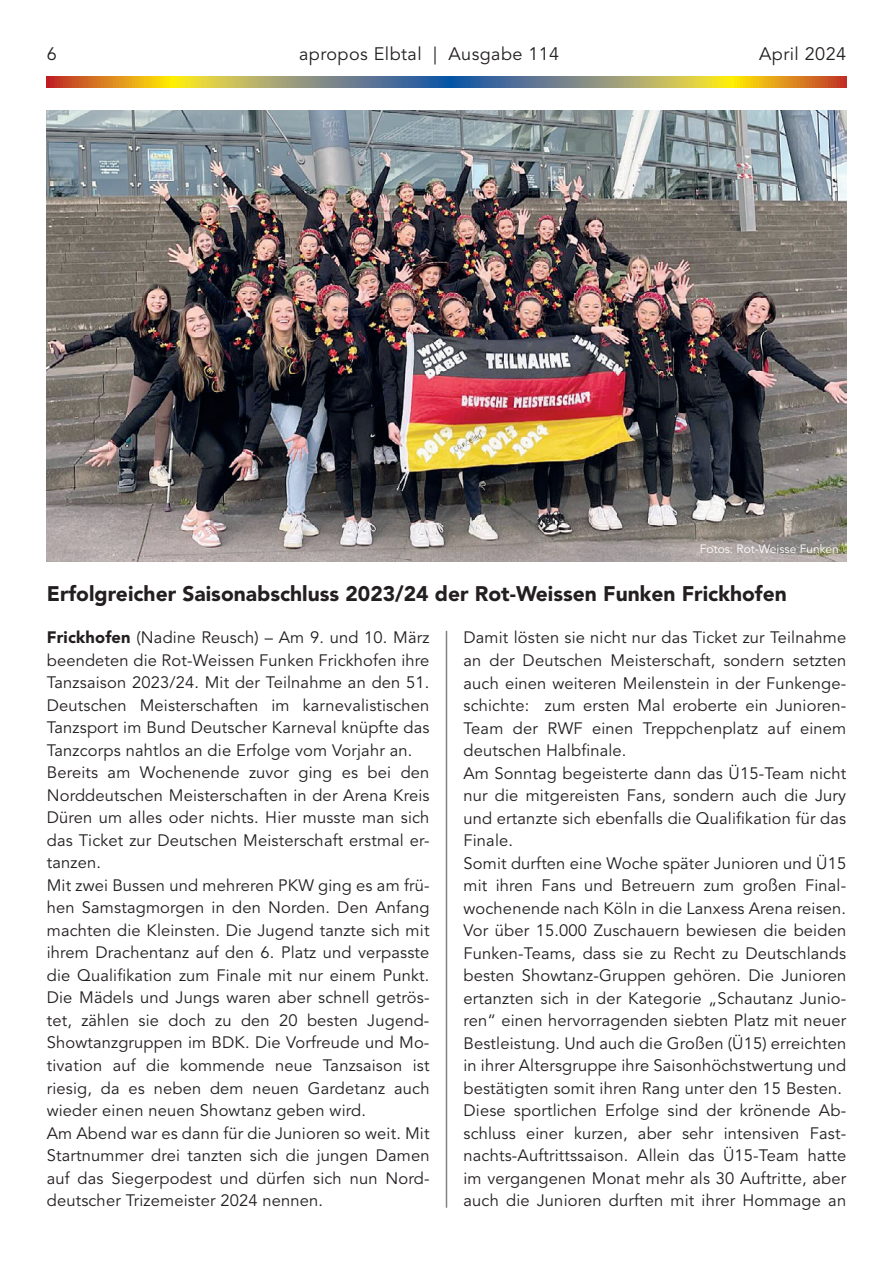
<style>
.page{position:relative;width:893px;height:1263px;background:#fff}
.page>*{position:absolute;margin:0;border:0;box-sizing:border-box;transform-origin:0 0}
.t1{font:900 21px "Avenir LT Std";color:#231f20}
.t2{font:18px "Avenir LT Std";letter-spacing:.025em;color:#231f20}
.t3{font:16.5px/22.5px "Avenir LT Std";letter-spacing:.01em;color:#231f20}
.t4{font:12px "Avenir LT Std";color:#fff}
.s1{font-weight:900}
</style>
<div class="page">
<svg style="left:47px;top:77px;width:799px;height:10px;background:#a3935b"></svg>
<hr style="left:446px;top:631px;width:1px;height:577px;background:#808285">
<img style="left:47px;top:111px;width:799px;height:450px">
<p class="t2" style="left:47px;top:44px;width:12px">6</p>
<p class="t2" style="left:299px;top:44px;width:262px">apropos Elbtal | Ausgabe 114</p>
<p class="t2" style="left:759px;top:44px;width:89px">April 2024</p>
<p class="t4" style="left:700px;top:542px;width:140px">Fotos: Rot-Weisse Funken</p>
<p class="t1" style="left:47px;top:581px;width:741px">Erfolgreicher Saisonabschluss 2023/24 der Rot-Weissen Funken Frickhofen</p>
<p class="t3" style="left:47px;top:627px;width:384px"><span class="s1">Frickhofen</span> (Nadine Reusch) – Am 9. und 10. März beendeten die Rot-Weissen Funken Frickhofen ihre Tanzsaison 2023/24. Mit der Teilnahme an den 51.<br>Deutschen Meisterschaften im karnevalistischen Tanzsport im Bund Deutscher Karneval knüpfte das Tanzcorps nahtlos an die Erfolge vom Vorjahr an.<br>Bereits am Wochenende zuvor ging es bei den Norddeutschen Meisterschaften in der Arena Kreis Düren um alles oder nichts. Hier musste man sich das Ticket zur Deutschen Meisterschaft erstmal er&shy;tanzen.<br>Mit zwei Bussen und mehreren PKW ging es am frü&shy;hen Samstagmorgen in den Norden. Den Anfang machten die Kleinsten. Die Jugend tanzte sich mit ihrem Drachentanz auf den 6. Platz und verpasste die Qualifikation zum Finale mit nur einem Punkt.<br>Die Mädels und Jungs waren aber schnell getrös&shy;tet, zählen sie doch zu den 20 besten Jugend-Showtanzgruppen im BDK. Die Vorfreude und Mo&shy;tivation auf die kommende neue Tanzsaison ist riesig, da es neben dem neuen Gardetanz auch wieder einen neuen Showtanz geben wird.<br>Am Abend war es dann für die Junioren so weit. Mit Startnummer drei tanzten sich die jungen Damen auf das Siegerpodest und dürfen sich nun Nord&shy;deutscher Trizemeister 2024 nennen.</p>
<p class="t3" style="left:463px;top:627px;width:384px">Damit lösten sie nicht nur das Ticket zur Teilnahme an der Deutschen Meisterschaft, sondern setzten auch einen weiteren Meilenstein in der Funkenge&shy;schichte: zum ersten Mal eroberte ein Junioren-Team der RWF einen Treppchenplatz auf einem deutschen Halbfinale.<br>Am Sonntag begeisterte dann das Ü15-Team nicht nur die mitgereisten Fans, sondern auch die Jury und ertanzte sich ebenfalls die Qualifikation für das Finale.<br>Somit durften eine Woche später Junioren und Ü15 mit ihren Fans und Betreuern zum großen Final&shy;wochenende nach Köln in die Lanxess Arena reisen.<br>Vor über 15.000 Zuschauern bewiesen die beiden Funken-Teams, dass sie zu Recht zu Deutschlands besten Showtanz-Gruppen gehören. Die Junioren ertanzten sich in der Kategorie „Schautanz Junio&shy;ren“ einen hervorragenden siebten Platz mit neuer Bestleistung. Und auch die Großen (Ü15) erreichten in ihrer Altersgruppe ihre Saisonhöchstwertung und bestätigten somit ihren Rang unter den 15 Besten.<br>Diese sportlichen Erfolge sind der krönende Ab&shy;schluss einer kurzen, aber sehr intensiven Fast&shy;nachts-Auftrittssaison. Allein das Ü15-Team hatte im vergangenen Monat mehr als 30 Auftritte, aber auch die Junioren durften mit ihrer Hommage an</p>
</div>
